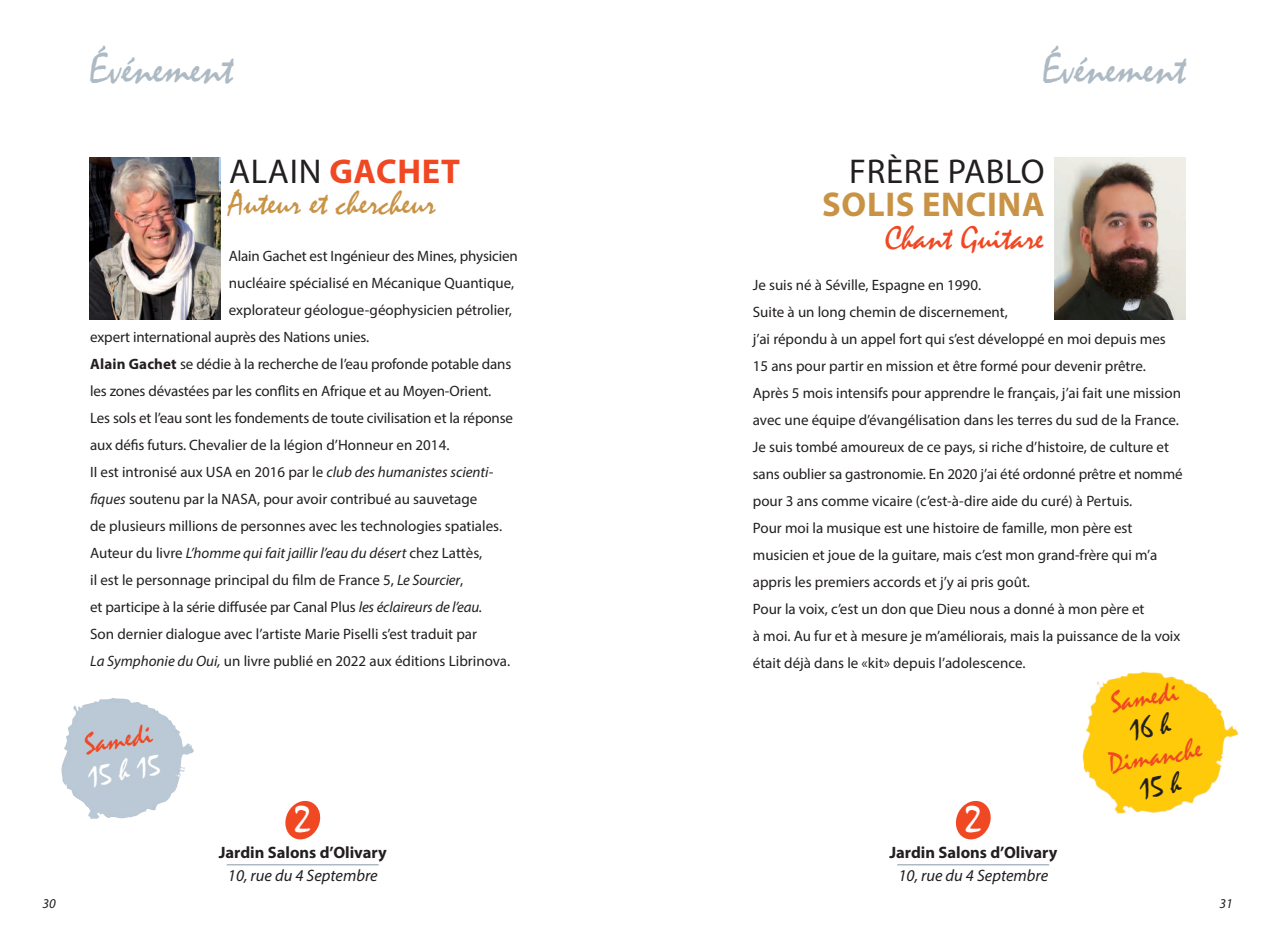
<style>
.page{position:relative;width:1276px;height:936px;background:#fff}
.page>*{position:absolute;margin:0;border:0;box-sizing:border-box;transform-origin:0 0}
.t1{font:43.5px "Mistral";color:#adbac4}
.t2{font:39px "Mistral";color:#fff}
.t3{font:34.5px "Mistral";color:#c99346}
.t4{font:34.5px "Myriad Pro";color:#231f20}
.t5{font:34.5px "Mistral";color:#f04822}
.t6{font:700 34.5px "Myriad Pro";letter-spacing:.02em;color:#c99346}
.t7{font:700 34.5px "Myriad Pro";letter-spacing:.07em;color:#f04822}
.t8{font:30px "Mistral";color:#f04822}
.t9{font:30px "Mistral";color:#fff}
.t10{font:700 16.5px "Myriad Pro";letter-spacing:-.005em;color:#231f20}
.t11{font:italic 16.5px "Myriad Pro";color:#231f20}
.t12{font:15px/27px "Myriad Pro";color:#231f20}
.t13{font:italic 15px "Myriad Pro";color:#231f20}
.t14{font:italic 13.5px "Myriad Pro";color:#231f20}
.s1{font-weight:700}
.s2{font-style:italic}
.s3{font-style:normal}
</style>
<div class="page">
<img style="left:1055px;top:157px;width:131px;height:162px">
<img style="left:89px;top:157px;width:131px;height:162px">
<img style="left:61px;top:698px;width:133px;height:121px">
<img style="left:1082px;top:671px;width:157px;height:143px">
<svg style="left:285px;top:801px;width:36px;height:39px"></svg>
<hr style="left:227px;top:863px;width:152px;height:2px;background:#adbac4">
<svg style="left:955px;top:801px;width:36px;height:39px"></svg>
<hr style="left:897px;top:863px;width:152px;height:2px;background:#adbac4">
<svg style="left:1128px;top:711px;width:44px;height:30px"></svg>
<svg style="left:1138px;top:770px;width:44px;height:30px"></svg>
<h1 class="t1" style="left:89px;top:44px;width:145px">événement</h1>
<h1 class="t1" style="left:1042px;top:44px;width:145px">événement</h1>
<h3 class="t4" style="left:229px;top:150px;width:19px">alain</h3>
<h3 class="t7" style="left:329px;top:149px;width:132px">gachet</h3>
<h3 class="t3" style="left:229px;top:184px;width:208px">Auteur et chercheur</h3>
<p class="t12" style="left:229px;top:242px;width:290px">Alain Gachet est Ingénieur des Mines, physicien</p>
<p class="t12" style="left:229px;top:269px;width:287px">nucléaire spécialisé en Mécanique Quantique,</p>
<p class="t12" style="left:229px;top:296px;width:285px">explorateur géologue-géophysicien pétrolier,</p>
<p class="t12" style="left:90px;top:323px;width:280px">expert international auprès des Nations unies.</p>
<p class="t12" style="left:90px;top:350px;width:423px"><span class="s1">Alain Gachet</span> se dédie à la recherche de l’eau profonde potable dans</p>
<p class="t12" style="left:90px;top:377px;width:403px">les zones dévastées par les conflits en Afrique et au Moyen-Orient.</p>
<p class="t12" style="left:90px;top:404px;width:424px">Les sols et l’eau sont les fondements de toute civilisation et la réponse</p>
<p class="t12" style="left:90px;top:431px;width:361px">aux défis futurs. Chevalier de la légion d’Honneur en 2014.</p>
<p class="t12" style="left:90px;top:458px;width:405px">II est intronisé aux USA en 2016 par le <span class="s2">club des humanistes scienti-</span></p>
<p class="t12" style="left:90px;top:485px;width:389px"><span class="s2">fiques</span> soutenu par la NASA, pour avoir contribué au sauvetage</p>
<p class="t12" style="left:90px;top:512px;width:413px">de plusieurs millions de personnes avec les technologies spatiales.</p>
<p class="t13" style="left:90px;top:544px;width:393px"><span class="s3">Auteur du livre</span> L’homme qui fait jaillir l’eau du désert <span class="s3">chez Lattès,</span></p>
<p class="t12" style="left:90px;top:566px;width:375px">il est le personnage principal du film de France 5, <span class="s2">Le Sourcier</span>,</p>
<p class="t12" style="left:90px;top:593px;width:394px">et participe à la série diffusée par Canal Plus <span class="s2">les éclaireurs de l’eau.</span></p>
<p class="t12" style="left:90px;top:620px;width:388px">Son dernier dialogue avec l’artiste Marie Piselli s’est traduit par</p>
<p class="t12" style="left:90px;top:647px;width:422px"><span class="s2">La Symphonie du Oui,</span> un livre publié en 2022 aux éditions Librinova.</p>
<h3 class="t8" style="left:82px;top:728px;width:70px;rotate:-10deg">Samedi</h3>
<h3 class="t9" style="left:85px;top:759px;width:74px;rotate:-10deg">15 h 15</h3>
<h2 class="t2" style="left:295px;top:796px;width:17px">2</h2>
<p class="t11" style="left:228px;top:864px;width:151px">10, rue du 4 Septembre</p>
<p class="t10" style="left:219px;top:841px;width:169px">Jardin Salons d’Olivary</p>
<h3 class="t4" style="left:849px;top:150px;width:119px">frère pablo</h3>
<h3 class="t6" style="left:822px;top:182px;width:224px">solis encina</h3>
<h3 class="t5" style="left:885px;top:219px;width:161px">Chant Guitare</h3>
<p class="t12" style="left:753px;top:271px;width:431px">Je suis né à Séville, Espagne en 1990.<br>Suite à un long chemin de discernement,<br>j’ai répondu à un appel fort qui s’est développé en moi depuis mes 15 ans pour partir en mission et être formé pour devenir prêtre.<br>Après 5 mois intensifs pour apprendre le français, j’ai fait une mission avec une équipe d’évangélisation dans les terres du sud de la France.<br>Je suis tombé amoureux de ce pays, si riche d’histoire, de culture et sans oublier sa gastronomie. En 2020 j’ai été ordonné prêtre et nommé pour 3 ans comme vicaire (c’est-à-dire aide du curé) à Pertuis.<br>Pour moi la musique est une histoire de famille, mon père est musicien et joue de la guitare, mais c’est mon grand-frère qui m’a appris les premiers accords et j’y ai pris goût.<br>Pour la voix, c’est un don que Dieu nous a donné à mon père et<br>à moi. Au fur et à mesure je m’améliorais, mais la puissance de la voix était déjà dans le «kit» depuis l’adolescence.</p>
<h2 class="t2" style="left:965px;top:796px;width:17px">2</h2>
<p class="t11" style="left:898px;top:864px;width:151px">10, rue du 4 Septembre</p>
<p class="t10" style="left:889px;top:841px;width:169px">Jardin Salons d’Olivary</p>
<h3 class="t8" style="left:1108px;top:686px;width:70px;rotate:-10deg">Samedi</h3>
<h3 class="t8" style="left:1105px;top:747px;width:101px;rotate:-10deg">Dimanche</h3>
<p class="t14" style="left:43px;top:894px;width:15px">30</p>
<p class="t14" style="left:1219px;top:894px;width:15px">31</p>
</div>
